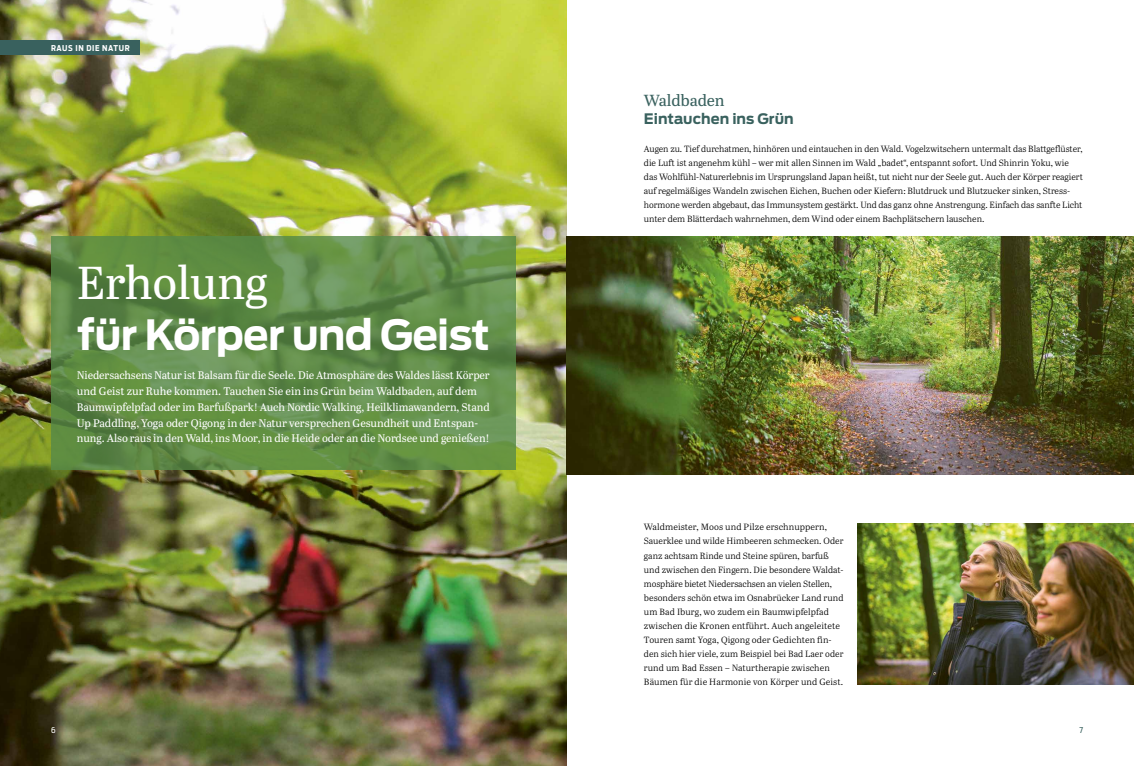
<style>
.page{position:relative;width:1134px;height:766px;background:#fff}
.page>*{position:absolute;margin:0;border:0;box-sizing:border-box;transform-origin:0 0}
.t1{font:46px "Abril Text";letter-spacing:-.005em;color:#fff}
.t2{font:700 41.4px "Antenna";letter-spacing:-.02em;color:#fff}
.t3{font:16px "Abril Text";letter-spacing:-.005em;color:#39615e}
.t4{font:700 14.4px "Antenna";color:#39615e}
.t5{font:11px/15.8px "Abril Text";letter-spacing:-.01em;color:#fff}
.t6{font:9px/14px "Abril Text Lt";color:#000}
.t7{font:8.1px "Antenna Cond";color:#39615e}
.t8{font:8.1px "Antenna Cond";color:#fff}
.t9{font:700 8px "Antenna Cond";letter-spacing:.08em;color:#fff}
</style>
<div class="page">
<img style="left:0;top:0;width:567px;height:765px">
<img style="left:567px;top:236px;width:567px;height:238px">
<img style="left:857px;top:523px;width:277px;height:161px">
<svg style="left:51px;top:236px;width:465px;height:233px;background:#618c48"></svg>
<div style="left:0;top:41px;width:140px;height:14px;background:#39615e"></div>
<p class="t9" style="left:51px;top:43px;width:80px">RAUS IN DIE NATUR</p>
<h1 class="t1" style="left:77px;top:250px;width:193px">Erholung</h1>
<h2 class="t2" style="left:77px;top:310px;width:415px">für Körper und Geist</h2>
<p class="t5" style="left:77px;top:367px;width:414px">Niedersachsens Natur ist Balsam für die Seele. Die Atmosphäre des Waldes lässt Körper und Geist zur Ruhe kommen. Tauchen Sie ein ins Grün beim Waldbaden, auf dem Baumwipfelpfad oder im Barfußpark! Auch Nordic Walking, Heilklimawandern, Stand Up Paddling, Yoga oder Qigong in der Natur versprechen Gesundheit und Entspan&shy;nung. Also raus in den Wald, ins Moor, in die Heide oder an die Nordsee und genießen!</p>
<p class="t8" style="left:51px;top:725px;width:6px">6</p>
<h3 class="t3" style="left:644px;top:88px;width:82px">Waldbaden</h3>
<h3 class="t4" style="left:644px;top:110px;width:151px">Eintauchen ins Grün</h3>
<p class="t6" style="left:644px;top:141px;width:440px">Augen zu. Tief durchatmen, hinhören und eintauchen in den Wald. Vogelzwitschern untermalt das Blattgeflüster, die Luft ist angenehm kühl – wer mit allen Sinnen im Wald „badet“, entspannt sofort. Und Shinrin Yoku, wie das Wohlfühl-Naturerlebnis im Ursprungsland Japan heißt, tut nicht nur der Seele gut. Auch der Körper reagiert auf regelmäßiges Wandeln zwischen Eichen, Buchen oder Kiefern: Blutdruck und Blutzucker sinken, Stress&shy;hormone werden abgebaut, das Immunsystem gestärkt. Und das ganz ohne Anstrengung. Einfach das sanfte Licht unter dem Blätterdach wahrnehmen, dem Wind oder einem Bachplätschern lauschen.</p>
<p class="t6" style="left:644px;top:519px;width:201px">Waldmeister, Moos und Pilze erschnuppern, Sauerklee und wilde Himbeeren schmecken. Oder ganz achtsam Rinde und Steine spüren, barfuß und zwischen den Fingern. Die besondere Waldat&shy;mosphäre bietet Niedersachsen an vielen Stellen, besonders schön etwa im Osnabrücker Land rund um Bad Iburg, wo zudem ein Baumwipfelpfad zwischen die Kronen entführt. Auch angeleitete Touren samt Yoga, Qigong oder Gedichten fin&shy;den sich hier viele, zum Beispiel bei Bad Laer oder rund um Bad Essen – Naturtherapie zwischen Bäumen für die Harmonie von Körper und Geist.</p>
<p class="t7" style="left:1079px;top:725px;width:5px">7</p>
</div>
